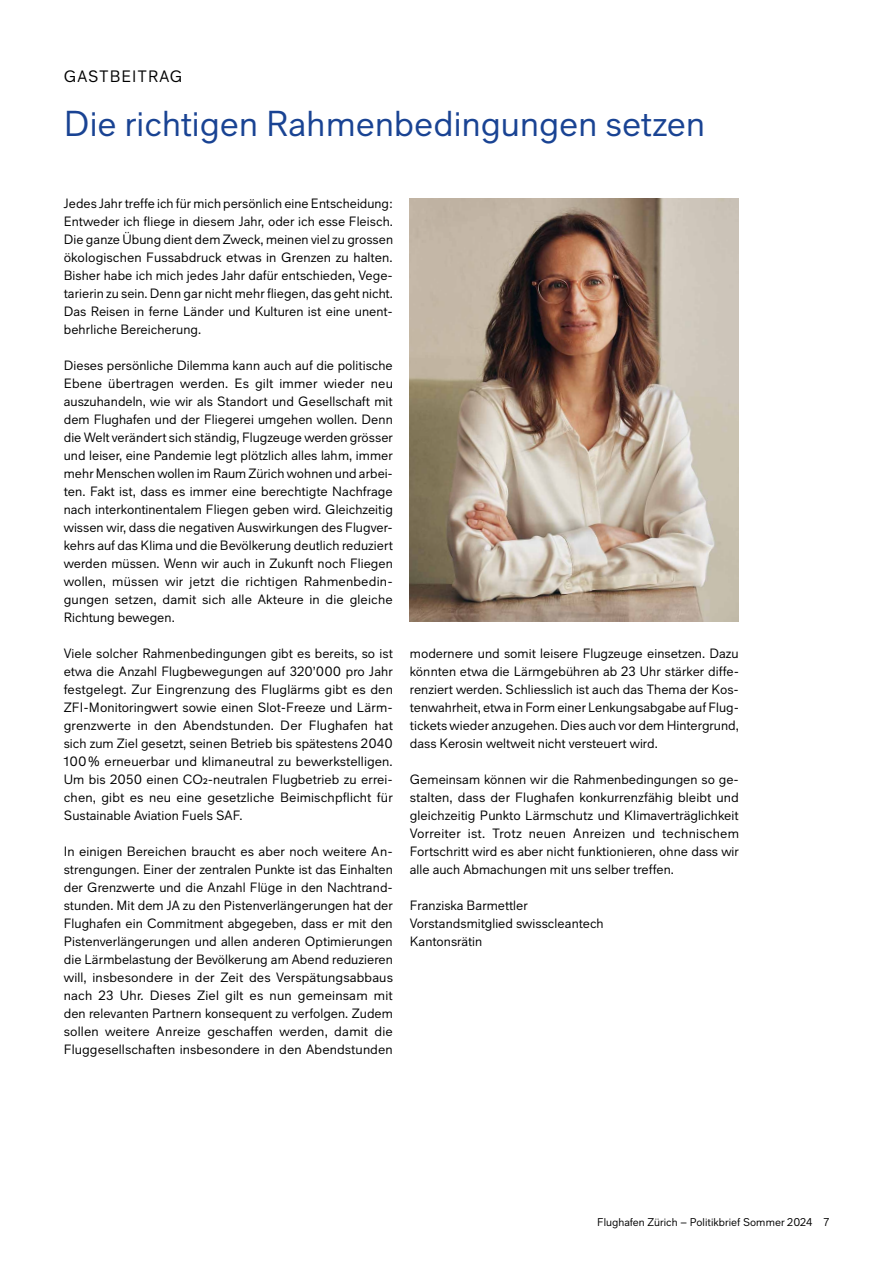
<style>
.page{position:relative;width:893px;height:1263px;background:#fff}
.page>*{position:absolute;margin:0;border:0;box-sizing:border-box;transform-origin:0 0}
.t1{font:36px "Zurich Airport";letter-spacing:.005em;color:#194393}
.t2{font:16.5px "Zurich Airport";letter-spacing:.06em;color:#000}
.t3{font:13.5px/18px "Zurich Airport";letter-spacing:.005em;color:#000;text-align:justify}
.t4{font:11.25px "Zurich Airport";letter-spacing:.005em;color:#000}
</style>
<div class="page">
<img style="left:410px;top:198px;width:329px;height:424px">
<p class="t2" style="left:64px;top:66px;width:120px">GASTBEITRAG</p>
<h1 class="t1" style="left:64px;top:102px;width:643px">Die richtigen Rahmenbedingungen setzen</h1>
<p class="t3" style="left:64px;top:194px;width:331px;text-align:left">Jedes Jahr treffe ich für mich persönlich eine Entscheidung:<br>Entweder ich fliege in diesem Jahr, oder ich esse Fleisch.<br>Die ganze Übung dient dem Zweck, meinen viel zu grossen ökologischen Fussabdruck etwas in Grenzen zu halten.<br>Bisher habe ich mich jedes Jahr dafür entschieden, Vege&shy;tarierin zu sein. Denn gar nicht mehr fliegen, das geht nicht.<br>Das Reisen in ferne Länder und Kulturen ist eine unent&shy;behrliche Bereicherung.</p>
<p class="t3" style="left:64px;top:356px;width:331px">Dieses persönliche Dilemma kann auch auf die politische Ebene übertragen werden. Es gilt immer wieder neu auszuhandeln, wie wir als Standort und Gesellschaft mit dem Flughafen und der Fliegerei umgehen wollen. Denn die Welt verändert sich ständig, Flugzeuge werden grösser und leiser, eine Pandemie legt plötzlich alles lahm, immer mehr Menschen wollen im Raum Zürich wohnen und arbei&shy;ten. Fakt ist, dass es immer eine berechtigte Nachfrage nach interkontinentalem Fliegen geben wird. Gleichzeitig wissen wir, dass die negativen Auswirkungen des Flugver&shy;kehrs auf das Klima und die Bevölkerung deutlich reduziert werden müssen. Wenn wir auch in Zukunft noch Fliegen wollen, müssen wir jetzt die richtigen Rahmenbedin&shy;gungen setzen, damit sich alle Akteure in die gleiche Richtung bewegen.</p>
<p class="t3" style="left:64px;top:644px;width:331px">Viele solcher Rahmenbedingungen gibt es bereits, so ist etwa die Anzahl Flugbewegungen auf 320’000 pro Jahr festgelegt. Zur Eingrenzung des Fluglärms gibt es den ZFI-Monitoringwert sowie einen Slot-Freeze und Lärm&shy;grenzwerte in den Abendstunden. Der Flughafen hat sich zum Ziel gesetzt, seinen Betrieb bis spätestens 2040<br>100 % erneuerbar und klimaneutral zu bewerkstelligen.<br>Um bis 2050 einen CO2-neutralen Flugbetrieb zu errei&shy;chen, gibt es neu eine gesetzliche Beimischpflicht für Sustainable Aviation Fuels SAF.</p>
<p class="t3" style="left:64px;top:842px;width:331px">In einigen Bereichen braucht es aber noch weitere An&shy;strengungen. Einer der zentralen Punkte ist das Einhalten der Grenzwerte und die Anzahl Flüge in den Nachtrand&shy;stunden. Mit dem JA zu den Pistenverlängerungen hat der Flughafen ein Commitment abgegeben, dass er mit den Pistenverlängerungen und allen anderen Optimierungen die Lärmbelastung der Bevölkerung am Abend reduzieren will, insbesondere in der Zeit des Verspätungsabbaus nach 23 Uhr. Dieses Ziel gilt es nun gemeinsam mit den relevanten Partnern konsequent zu verfolgen. Zudem sollen weitere Anreize geschaffen werden, damit die Fluggesellschaften insbesondere in den Abendstunden</p>
<p class="t3" style="left:410px;top:644px;width:331px">modernere und somit leisere Flugzeuge einsetzen. Dazu könnten etwa die Lärmgebühren ab 23 Uhr stärker diffe&shy;renziert werden. Schliesslich ist auch das Thema der Kos&shy;tenwahrheit, etwa in Form einer Lenkungsabgabe auf Flug&shy;tickets wieder anzugehen. Dies auch vor dem Hintergrund, dass Kerosin weltweit nicht versteuert wird.</p>
<p class="t3" style="left:410px;top:770px;width:331px">Gemeinsam können wir die Rahmenbedingungen so ge&shy;stalten, dass der Flughafen konkurrenzfähig bleibt und gleichzeitig Punkto Lärmschutz und Klimaverträglichkeit Vorreiter ist. Trotz neuen Anreizen und technischem Fortschritt wird es aber nicht funktionieren, ohne dass wir alle auch Abmachungen mit uns selber treffen.</p>
<p class="t3" style="left:410px;top:896px;width:195px;text-align:left">Franziska Barmettler<br>Vorstandsmitglied swisscleantech<br>Kantonsrätin</p>
<p class="t4" style="left:597px;top:1215px;width:233px">Flughafen Zürich – Politikbrief Sommer 2024 7</p>
</div>
